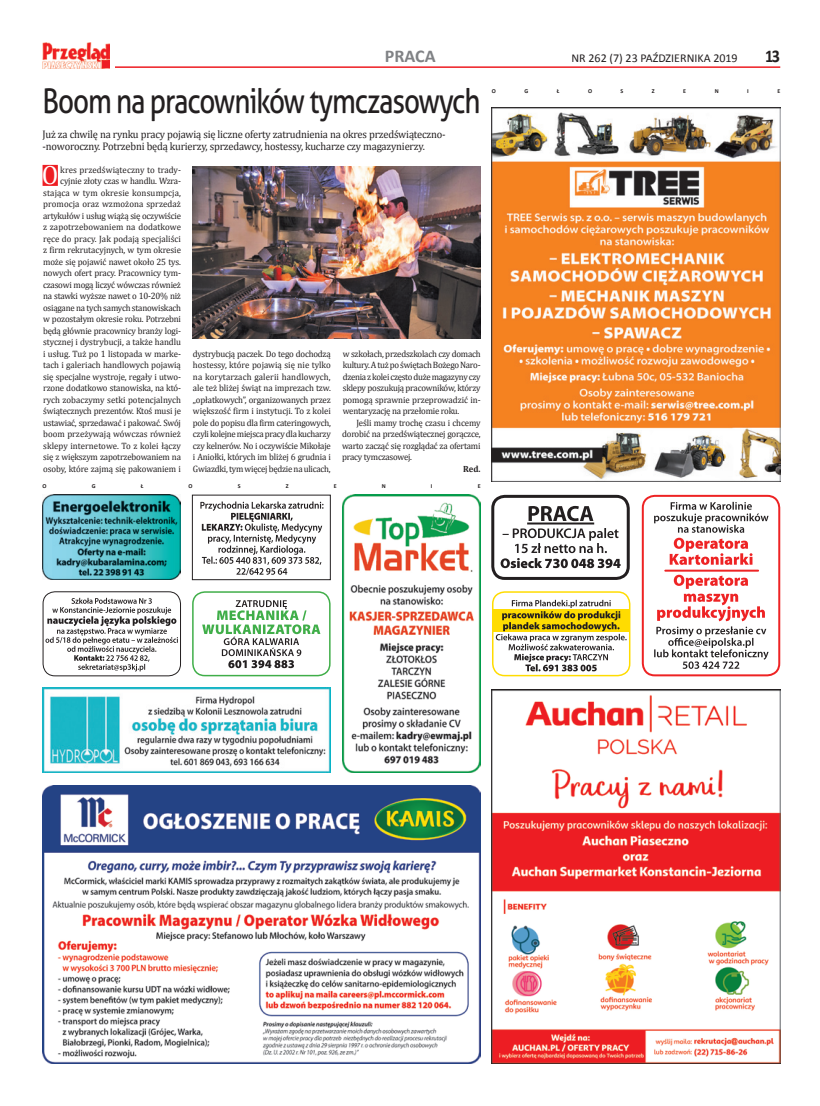
<style>
.page{position:relative;width:820px;height:1106px;background:#fff}
.page>*{position:absolute;margin:0;border:0;box-sizing:border-box;transform-origin:0 0}
.t1{font:34px "Aller";letter-spacing:-.04em;color:#231f20;scale:.82 1}
.t2{font:26.5px "Cambria";color:#fff;scale:.96 1}
.t3{font:700 18px "Calibri";color:#808285}
.t4{font:700 18px "Calibri";color:#231f20;scale:.9 1}
.t5{font:12px "Calibri";color:#231f20}
.t6{font:11px/12.5px "Cambria";letter-spacing:-.015em;color:#231f20;scale:.95 1}
.t7{font:9.2px/11.5px "Cambria";letter-spacing:-.015em;color:#231f20;text-align:justify;scale:.96 1}
.t8{font:700 9px "Cambria";color:#231f20;scale:.96 1}
.t9{font:700 6px "Calibri";color:#231f20}
</style>
<div class="page">
<hr style="left:43px;top:66px;width:737px;height:2px;background:#ee1d23">
<div style="left:43px;top:42px;width:71px;height:26px;background:#fff"></div>
<img style="left:43px;top:42px;width:67px;height:26px">
<img style="left:492px;top:107px;width:288px;height:374px">
<div style="left:491px;top:495px;width:138px;height:85px;border:3px solid #231f20;border-radius:12px"></div>
<svg style="left:500px;top:528px;width:120px;height:40px"></svg>
<svg style="left:528px;top:506px;width:65px;height:15px"></svg>
<hr style="left:527px;top:522px;width:67px;height:2px;background:#231f20">
<div style="left:492px;top:591px;width:138px;height:85px;border:2px solid #ffdc01;border-radius:12px"></div>
<svg style="left:495px;top:600px;width:131px;height:71px"></svg>
<div style="left:641px;top:495px;width:139px;height:181px;border:2px solid #ee2324;border-radius:12px"></div>
<svg style="left:654px;top:574px;width:114px;height:95px"></svg>
<svg style="left:654px;top:502px;width:114px;height:63px"></svg>
<hr style="left:665px;top:569px;width:92px;height:2px;background:#ee2324">
<img style="left:492px;top:689px;width:288px;height:374px">
<img style="left:43px;top:785px;width:437px;height:278px">
<img style="left:342px;top:495px;width:138px;height:277px">
<div style="left:192px;top:591px;width:138px;height:85px;border:2px solid #40ae49;border-radius:12px"></div>
<svg style="left:202px;top:600px;width:118px;height:68px"></svg>
<div style="left:192px;top:495px;width:138px;height:85px;border:1px solid #231f20"></div>
<svg style="left:200px;top:501px;width:123px;height:74px"></svg>
<div style="left:43px;top:591px;width:138px;height:85px;border:1px solid #231f20;border-radius:12px"></div>
<svg style="left:45px;top:598px;width:133px;height:73px"></svg>
<img style="left:43px;top:687px;width:287px;height:85px">
<img style="left:43px;top:495px;width:138px;height:85px">
<div style="left:43px;top:165px;width:15px;height:21px;background:#ee1d23"></div>
<img style="left:192px;top:167px;width:288px;height:172px">
<h3 class="t3" style="left:384px;top:45px;width:52px">PRACA</h3>
<h3 class="t5" style="left:571px;top:51px;width:168px">NR 262 (7) 23 PAŹDZIERNIKA 2019</h3>
<h3 class="t4" style="left:765px;top:45px;width:16px">11</h3>
<h1 class="t1" style="left:43px;top:80px;width:535px">Boom na pracowników tymczasowych</h1>
<p class="t6" style="left:43px;top:127px;width:426px">Już za chwilę na rynku pracy pojawią się liczne oferty zatrudnienia na okres przedświąteczno--noworoczny. Potrzebni będą kurierzy, sprzedawcy, hostessy, kucharze czy magazynierzy.</p>
<p class="t7" style="left:43px;top:164px;width:145px;text-align:right">kres przedświąteczny to trady&shy;cyjnie złoty czas w handlu. Wzra&shy;stająca w tym okresie konsumpcja, promocja oraz wzmożona sprzedaż artykułów i usług wiążą się oczywiście z zapotrzebowaniem na dodatkowe ręce do pracy. Jak podają specjaliści z firm rekrutacyjnych, w tym okresie może się pojawić nawet około 25 tys. nowych ofert pracy. Pracownicy tym&shy;czasowi mogą liczyć wówczas również na stawki wyższe nawet o 10-20% niż osiągane na tych samych stanowiskach w pozostałym okresie roku. Potrzebni będą głównie pracownicy branży logi&shy;stycznej i dystrybucji, a także handlu i usług. Tuż po 1 listopada w marke&shy;tach i galeriach handlowych pojawią się specjalne wystroje, regały i utwo&shy;rzone dodatkowo stanowiska, na któ&shy;rych zobaczymy setki potencjalnych świątecznych prezentów. Ktoś musi je ustawiać, sprzedawać i pakować. Swój boom przeżywają wówczas również sklepy internetowe. To z kolei łączy się z większym zapotrzebowaniem na osoby, które zajmą się pakowaniem i</p>
<h2 class="t2" style="left:42px;top:159px;width:19px">O</h2>
<p class="t7" style="left:193px;top:348px;width:145px">dystrybucją paczek. Do tego dochodzą hostessy, które pojawią się nie tylko na korytarzach galerii handlowych, ale też bliżej świąt na imprezach tzw. „opłatkowych”, organizowanych przez większość firm i instytucji. To z kolei pole do popisu dla firm cateringowych, czyli kolejne miejsca pracy dla kucharzy czy kelnerów. No i oczywiście Mikołaje i Aniołki, których im bliżej 6 grudnia i Gwiazdki, tym więcej będzie na ulicach,</p>
<p class="t7" style="left:342px;top:348px;width:145px">w szkołach, przedszkolach czy domach kultury. A tuż po świętach Bożego Naro&shy;dzenia z kolei często duże magazyny czy sklepy poszukują pracowników, którzy pomogą sprawnie przeprowadzić in&shy;wentaryzację na przełomie roku.</p>
<p class="t7" style="left:342px;top:417px;width:146px;text-indent:14px">Jeśli mamy trochę czasu i chcemy dorobić na przedświątecznej gorączce, warto zacząć się rozglądać za ofertami pracy tymczasowej.</p>
<p class="t8" style="left:463px;top:462px;width:20px">Red.</p>
<p class="t9" style="left:43px;top:482px;width:6px">O</p>
<p class="t9" style="left:92px;top:482px;width:27px">GŁ</p>
<p class="t9" style="left:188px;top:482px;width:6px">O</p>
<p class="t9" style="left:238px;top:482px;width:38px">SZEN</p>
<p class="t9" style="left:431px;top:482px;width:3px">I</p>
<p class="t9" style="left:477px;top:482px;width:4px">E</p>
<p class="t9" style="left:492px;top:87px;width:6px">O</p>
<p class="t9" style="left:524px;top:87px;width:19px">GŁ</p>
<p class="t9" style="left:587px;top:87px;width:6px">O</p>
<p class="t9" style="left:620px;top:87px;width:26px">SZEN</p>
<p class="t9" style="left:747px;top:87px;width:3px">I</p>
<p class="t9" style="left:777px;top:87px;width:4px">E</p>
</div>
